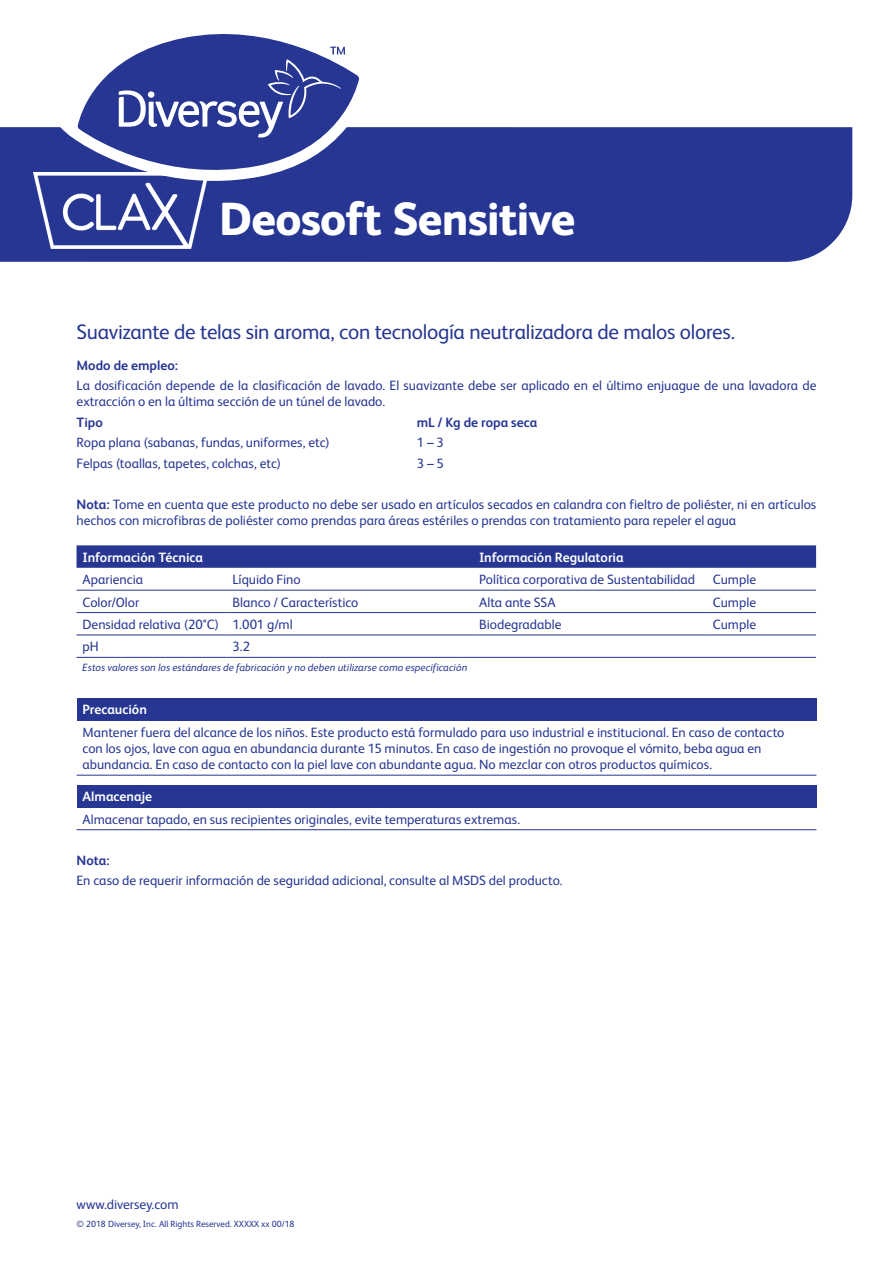
<style>
.page{position:relative;width:893px;height:1263px;background:#fff}
.page>*{position:absolute;margin:0;border:0;box-sizing:border-box;transform-origin:0 0}
.t1{font:800 46.5px "FS Albert Pro";letter-spacing:-.015em;color:#fff}
.Product_Description{font:21px "FS Albert Pro";letter-spacing:-.015em;color:#263692}
.Table_Text{font:13.5px/16.2px "FS Albert Pro";color:#263692}
.Maintext{font:13.5px/16.2px "FS Albert Pro";color:#263692}
.Table_Subheads{font:700 13.5px "FS Albert Pro";letter-spacing:-.005em;color:#fff}
.Maintext-2{font:700 13.5px "FS Albert Pro";color:#263692}
.Subheads{font:700 13.5px "FS Albert Pro";color:#263692}
.Table_italic{font:italic 10.5px "FS Albert Pro";letter-spacing:.005em;color:#263692}
.t2{font:9px "FS Albert Pro";color:#263692}
.s1{font-weight:700}
</style>
<div class="page">
<div style="left:0;top:127px;width:852px;height:135px;background:#263692"></div>
<svg style="left:77px;top:545px;width:739px;height:23px;background:#2b3b94"></svg>
<hr style="left:77px;top:590px;width:149px;height:1px;background:#263692">
<hr style="left:226px;top:590px;width:247px;height:1px;background:#263692">
<hr style="left:473px;top:590px;width:234px;height:1px;background:#263692">
<hr style="left:707px;top:590px;width:109px;height:1px;background:#263692">
<hr style="left:77px;top:612px;width:149px;height:1px;background:#263692">
<hr style="left:226px;top:612px;width:247px;height:1px;background:#263692">
<hr style="left:473px;top:612px;width:234px;height:1px;background:#263692">
<hr style="left:707px;top:612px;width:109px;height:1px;background:#263692">
<hr style="left:77px;top:635px;width:149px;height:1px;background:#263692">
<hr style="left:226px;top:635px;width:247px;height:1px;background:#263692">
<hr style="left:473px;top:635px;width:234px;height:1px;background:#263692">
<hr style="left:707px;top:635px;width:109px;height:1px;background:#263692">
<hr style="left:77px;top:657px;width:149px;height:1px;background:#263692">
<hr style="left:226px;top:657px;width:247px;height:1px;background:#263692">
<hr style="left:473px;top:657px;width:234px;height:1px;background:#263692">
<hr style="left:707px;top:657px;width:109px;height:1px;background:#263692">
<div style="left:77px;top:698px;width:739px;height:22px;background:#263692"></div>
<hr style="left:77px;top:775px;width:739px;height:1px;background:#263692">
<div style="left:77px;top:785px;width:739px;height:22px;background:#263692"></div>
<hr style="left:77px;top:829px;width:739px;height:1px;background:#263692">
<img style="left:33px;top:173px;width:176px;height:75px">
<svg style="left:58px;top:78px;width:316px;height:103px"></svg>
<svg style="left:78px;top:34px;width:281px;height:148px;fill:#263692"></svg>
<svg style="left:119px;top:47px;width:226px;height:91px;background:#4a58a4"></svg>
<p class="t1" style="left:219px;top:183px;width:357px">Deosoft Sensitive</p>
<p class="Product_Description" style="left:77px;top:317px;width:660px">Suavizante de telas sin aroma, con tecnología neutralizadora de malos olores.</p>
<p class="Maintext-2" style="left:77px;top:355px;width:103px">Modo de empleo:</p>
<p class="Maintext" style="left:77px;top:376px;width:741px">La dosificación depende de la clasificación de lavado. El suavizante debe ser aplicado en el último enjuague de una lavadora de extracción o en la última sección de un túnel de lavado.</p>
<p class="Maintext-2" style="left:77px;top:413px;width:28px">Tipo</p>
<p class="Maintext-2" style="left:417px;top:413px;width:122px">mL / Kg de ropa seca</p>
<p class="Maintext" style="left:77px;top:433px;width:255px">Ropa plana (sabanas, fundas, uniformes, etc)</p>
<p class="Maintext" style="left:417px;top:433px;width:29px">1 – 3</p>
<p class="Maintext" style="left:77px;top:454px;width:206px">Felpas (toallas, tapetes, colchas, etc)</p>
<p class="Maintext" style="left:417px;top:454px;width:29px">3 – 5</p>
<p class="Maintext" style="left:77px;top:495px;width:741px"><span class="s1">Nota:</span> Tome en cuenta que este producto no debe ser usado en artículos secados en calandra con fieltro de poliéster, ni en artículos hechos con microfibras de poliéster como prendas para áreas estériles o prendas con tratamiento para repeler el agua</p>
<p class="Table_Subheads" style="left:83px;top:548px;width:122px">Información Técnica</p>
<p class="Table_Subheads" style="left:479px;top:548px;width:146px">Información Regulatoria</p>
<p class="Table_Text" style="left:83px;top:570px;width:62px">Apariencia</p>
<p class="Table_Text" style="left:232px;top:570px;width:70px">Líquido Fino</p>
<p class="Table_Text" style="left:479px;top:570px;width:218px">Política corporativa de Sustentabilidad</p>
<p class="Table_Text" style="left:713px;top:570px;width:45px">Cumple</p>
<p class="Table_Text" style="left:83px;top:593px;width:58px">Color/Olor</p>
<p class="Table_Text" style="left:232px;top:593px;width:128px">Blanco / Característico</p>
<p class="Table_Text" style="left:479px;top:593px;width:78px">Alta ante SSA</p>
<p class="Table_Text" style="left:713px;top:593px;width:45px">Cumple</p>
<p class="Table_Text" style="left:83px;top:615px;width:138px">Densidad relativa (20°C)</p>
<p class="Table_Text" style="left:232px;top:615px;width:62px">1.001 g/ml</p>
<p class="Table_Text" style="left:479px;top:615px;width:84px">Biodegradable</p>
<p class="Table_Text" style="left:713px;top:615px;width:45px">Cumple</p>
<p class="Table_Text" style="left:83px;top:638px;width:18px">pH</p>
<p class="Table_Text" style="left:232px;top:638px;width:19px">3.2</p>
<p class="Table_italic" style="left:83px;top:660px;width:386px">Estos valores son los estándares de fabricación y no deben utilizarse como especificación</p>
<p class="Table_Subheads" style="left:83px;top:700px;width:66px">Precaución</p>
<p class="Table_Text" style="left:83px;top:723px;width:703px">Mantener fuera del alcance de los niños. Este producto está formulado para uso industrial e institucional. En caso de contacto con los ojos, lave con agua en abundancia durante 15 minutos. En caso de ingestión no provoque el vómito, beba agua en abundancia. En caso de contacto con la piel lave con abundante agua. No mezclar con otros productos químicos.</p>
<p class="Table_Subheads" style="left:83px;top:787px;width:71px">Almacenaje</p>
<p class="Table_Text" style="left:83px;top:810px;width:439px">Almacenar tapado, en sus recipientes originales, evite temperaturas extremas.</p>
<p class="Subheads" style="left:77px;top:850px;width:35px">Nota:</p>
<p class="Maintext" style="left:77px;top:871px;width:488px">En caso de requerir información de seguridad adicional, consulte al MSDS del producto.</p>
<p class="Table_Text" style="left:77px;top:1195px;width:104px">www.diversey.com</p>
<p class="t2" style="left:77px;top:1217px;width:220px">© 2018 Diversey, Inc. All Rights Reserved. XXXXX xx 00/18</p>
</div>
